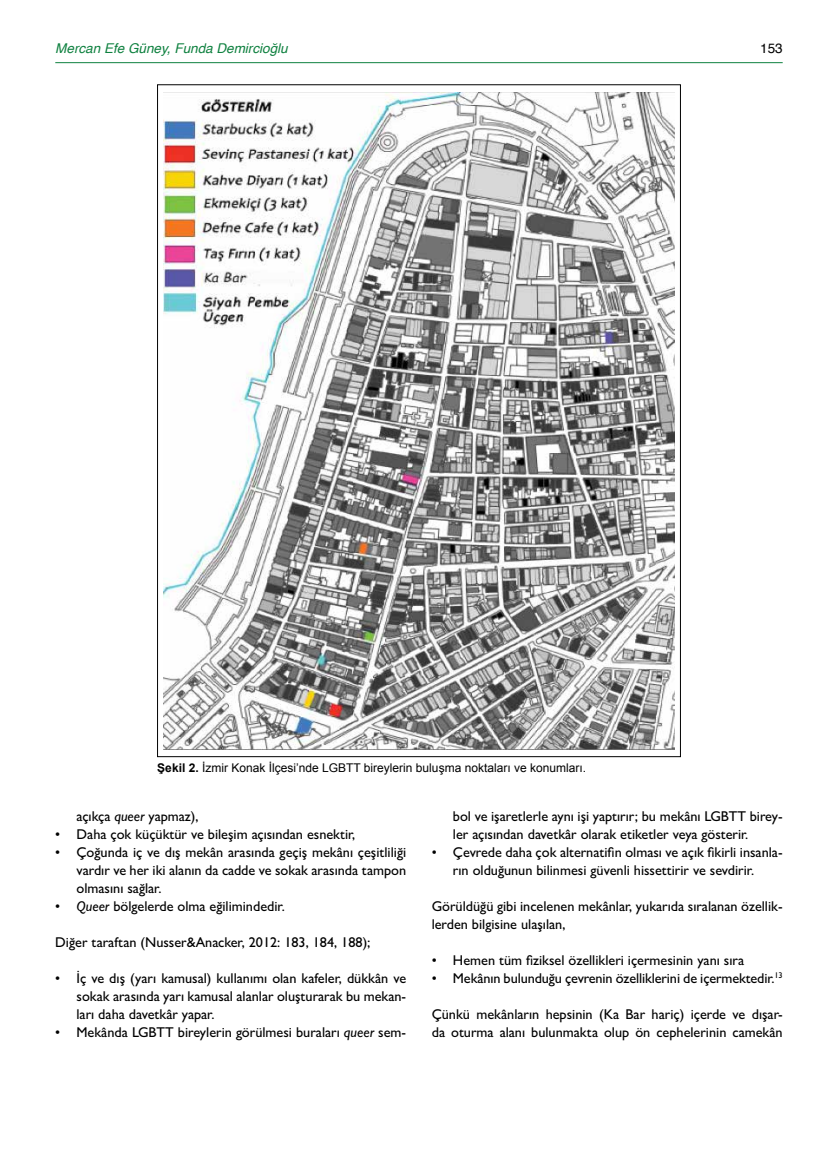
<style>
.page{position:relative;width:838px;height:1170px;background:#fff}
.page>*{position:absolute;margin:0;border:0;box-sizing:border-box;transform-origin:0 0}
.t1{font:500 14.25px/18px "Gill Sans MT Pro";color:#000;text-align:justify}
.t2{font:italic 13.5px "Helvetica";color:#0f8140}
.t3{font:13.5px "Helvetica";color:#000}
.t4{font:12px "Arial";color:#000}
.s1{font-weight:700}
.s2{font-style:italic}
</style>
<div class="page">
<hr style="left:55px;top:62px;width:727px;height:1px;background:#0f8140">
<img style="left:163px;top:92px;width:511px;height:657px">
<p class="t2" style="left:55px;top:37px;width:234px">Mercan Efe Güney, Funda Demircioğlu</p>
<p class="t3" style="left:760px;top:37px;width:24px">153</p>
<p class="t4" style="left:157px;top:759px;width:430px"><span class="s1">Şekil 2.</span> İzmir Konak İlçesi’nde LGBTT bireylerin buluşma noktaları ve konumları.</p>
<p class="t1" style="left:77px;top:806px;width:123px">açıkça <span class="s2">queer</span> yapmaz),</p>
<p class="t1" style="left:55px;top:824px;width:301px">• Daha çok küçüktür ve bileşim açısından esnektir,</p>
<p class="t1" style="left:77px;top:842px;width:331px;text-indent:-21px">• Çoğunda iç ve dış mekân arasında geçiş mekânı çeşitliliği vardır ve her iki alanın da cadde ve sokak arasında tampon olmasını sağlar.</p>
<p class="t1" style="left:55px;top:896px;width:231px">• <span class="s2">Queer</span> bölgelerde olma eğilimindedir.</p>
<p class="t1" style="left:55px;top:932px;width:317px">Diğer taraftan (Nusser&amp;Anacker, 2012: 183, 184, 188);</p>
<p class="t1" style="left:76px;top:968px;width:331px;text-indent:-21px">• İç ve dış (yarı kamusal) kullanımı olan kafeler, dükkân ve sokak arasında yarı kamusal alanlar oluşturarak bu mekan&shy;ları daha davetkâr yapar.</p>
<p class="t1" style="left:55px;top:1022px;width:352px">• Mekânda LGBTT bireylerin görülmesi buraları <span class="s2">queer</span> sem-</p>
<p class="t1" style="left:453px;top:806px;width:268px">bol ve işaretlerle aynı işi yaptırır; bu mekânı LGBTT</p>
<p class="t1" style="left:749px;top:806px;width:34px">birey-</p>
<p class="t1" style="left:453px;top:824px;width:297px">ler açısından davetkâr olarak etiketler veya gösterir.</p>
<p class="t1" style="left:432px;top:842px;width:352px;text-align:center">• Çevrede daha çok alternatifin olması ve açık fikirli insanla&shy;rın olduğunun bilinmesi güvenli hissettirir ve sevdirir.</p>
<p class="t1" style="left:432px;top:896px;width:352px">Görüldüğü gibi incelenen mekânlar, yukarıda sıralanan özellik&shy;lerden bilgisine ulaşılan,</p>
<p class="t1" style="left:432px;top:950px;width:314px">• Hemen tüm fiziksel özellikleri içermesinin yanı sıra</p>
<p class="t1" style="left:432px;top:968px;width:352px">• Mekânın bulunduğu çevrenin özelliklerini de içermektedir.<sup>13</sup></p>
<p class="t1" style="left:432px;top:1004px;width:352px">Çünkü mekânların hepsinin (Ka Bar hariç) içerde ve dışar&shy;da oturma alanı bulunmakta olup ön cephelerinin camekân</p>
</div>
